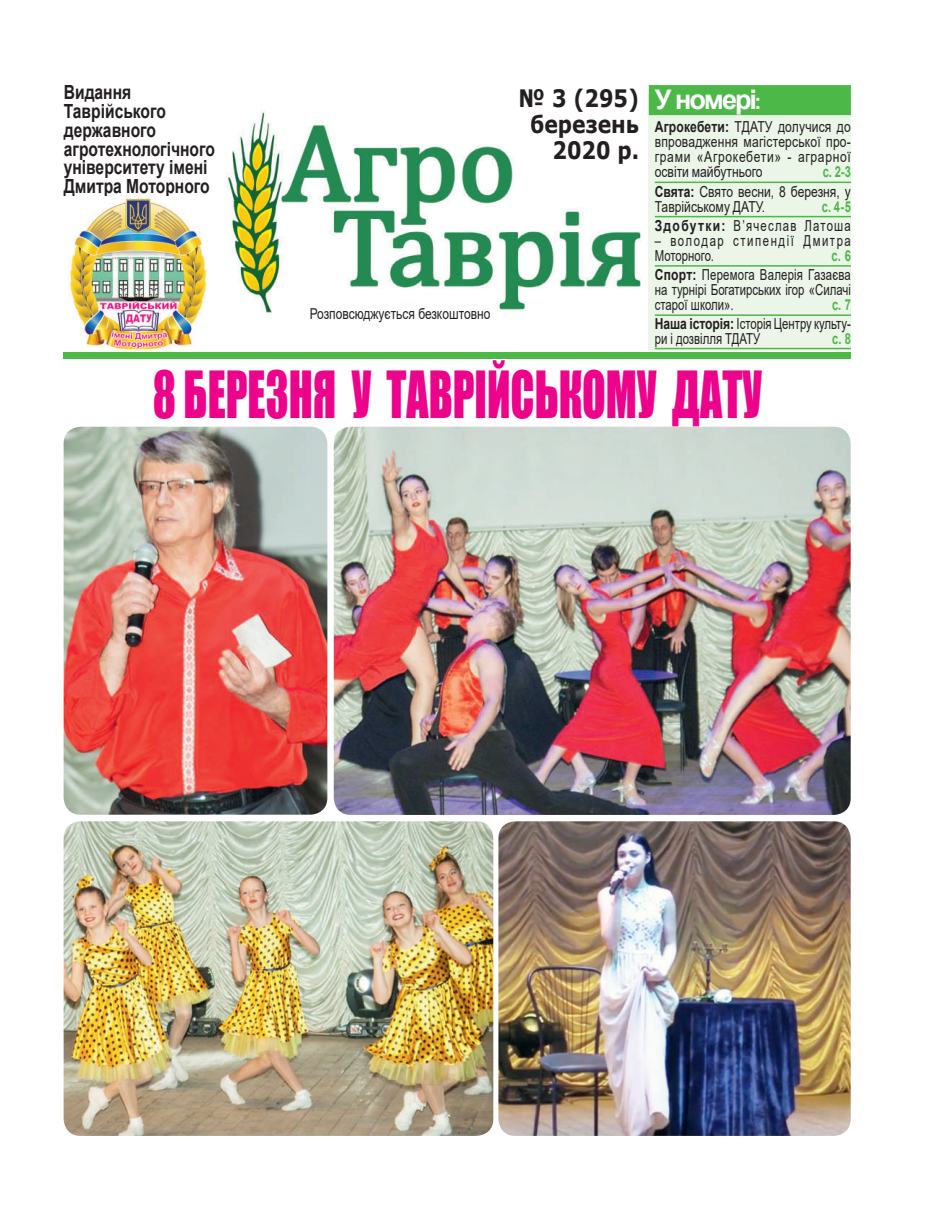
<style>
.page{position:relative;width:936px;height:1221px;background:#fff}
.page>*{position:absolute;margin:0;border:0;box-sizing:border-box;transform-origin:0 0}
.t1{font:59.55px "Impact";color:#ed028c;scale:.73 1}
.t2{font:700 27px "Arial";letter-spacing:-.07em;color:#fff}
.t3{font:700 24px/25.5px "Verdana";color:#231f20;text-align:right;scale:.85 1}
.t4{font:700 19.5px/18.8px "Arial";color:#231f20;scale:.8 1}
.t5{font:15.15px/15px "Arial";color:#231f20;text-align:justify;scale:.8 1}
.t6{font:15.15px/15px "Arial";color:#231f20;scale:.75 1}
.t7{font:15.15px/15px "Arial";letter-spacing:.135em;color:#231f20;scale:.75 1}
.t8{font:15.15px/19.2px "Arial";letter-spacing:.02em;color:#231f20;text-align:right;scale:.75 1}
.t9{font:15.15px/19.2px "Arial";letter-spacing:.105em;color:#231f20;text-align:right;scale:.75 1}
.t10{font:700 15.15px "Arial";color:#4cb848;scale:.74 1}
.t11{font:15px "Arial";color:#231f20;scale:.8 1}
.s1{font-size:21px}
.s2{font-weight:700}
.s3{font-weight:700;color:#4cb848}
</style>
<div class="page">
<img style="left:94px;top:109px;width:576px;height:250px">
<div style="left:648px;top:93px;width:202px;height:256px;background:#ebf5e8"></div>
<div style="left:648px;top:85px;width:202px;height:30px;background:#4cb848"></div>
<div style="left:64px;top:352px;width:786px;height:6px;background:#4cb848"></div>
<img style="left:70px;top:197px;width:136px;height:154px">
<hr style="left:654px;top:181px;width:196px;height:2px;background:#4cb848">
<hr style="left:654px;top:216px;width:196px;height:1px;background:#4cb848">
<hr style="left:654px;top:265px;width:196px;height:1px;background:#4cb848">
<hr style="left:654px;top:314px;width:196px;height:2px;background:#4cb848">
<hr style="left:654px;top:348px;width:196px;height:1px;background:#4cb848">
<img style="left:64px;top:426px;width:263px;height:388px">
<img style="left:334px;top:426px;width:516px;height:388px">
<img style="left:64px;top:821px;width:429px;height:314px">
<img style="left:498px;top:821px;width:352px;height:314px">
<p class="t4" style="left:64px;top:83px;width:190px">Видання<br>Таврійського державного агротехнологічного університету імені<br>Дмитра Моторного</p>
<h3 class="t3" style="left:518px;top:85px;width:143px">№ 3 (295) березень<br>2020 р.</h3>
<h2 class="t2" style="left:654px;top:80px;width:108px">У номері<span class="s1">:</span></h2>
<p class="t5" style="left:654px;top:119px;width:247px"><span class="s2">Агрокебети:</span> ТДАТУ долучися до впровадження магістерської про&shy;грами «Агрокебети» - аграрної освіти майбутнього</p>
<p class="t5" style="left:654px;top:162px;width:247px;line-height:19.2px;text-align:right"><span class="s3">с. 2-3<br></span><span class="s2">Свята:</span> Свято весни, 8 березня, у</p>
<p class="t5" style="left:654px;top:199px;width:139px">Таврійському ДАТУ.</p>
<p class="t9" style="left:654px;top:196px;width:263px"><span class="s3">с. 4-5<br></span><span class="s2">Здобутки:</span> В’ячеслав Латоша</p>
<p class="t7" style="left:654px;top:233px;width:263px">– володар стипендії Дмитра<br>Моторного.</p>
<p class="t8" style="left:654px;top:246px;width:263px"><span class="s3">с. 6<br></span><span class="s2">Спорт:</span> Перемога Валерія Газаєва</p>
<p class="t6" style="left:654px;top:282px;width:263px">на турнірі Богатирських ігор «Силачі старої школи».</p>
<p class="t6" style="left:654px;top:295px;width:263px;line-height:18.8px;text-align:right"><span class="s3">с. 7<br></span><span class="s2">Наша історія:</span> Історія Центру культу-</p>
<p class="t6" style="left:654px;top:330px;width:142px">ри і дозвілля ТДАТУ</p>
<p class="t10" style="left:832px;top:327px;width:27px">с. 8</p>
<p class="t11" style="left:310px;top:303px;width:227px">Розповсюджується безкоштовно</p>
<h1 class="t1" style="left:153px;top:348px;width:836px">8 БЕРЕЗНЯ У ТАВРІЙСЬКОМУ ДАТУ</h1>
</div>
